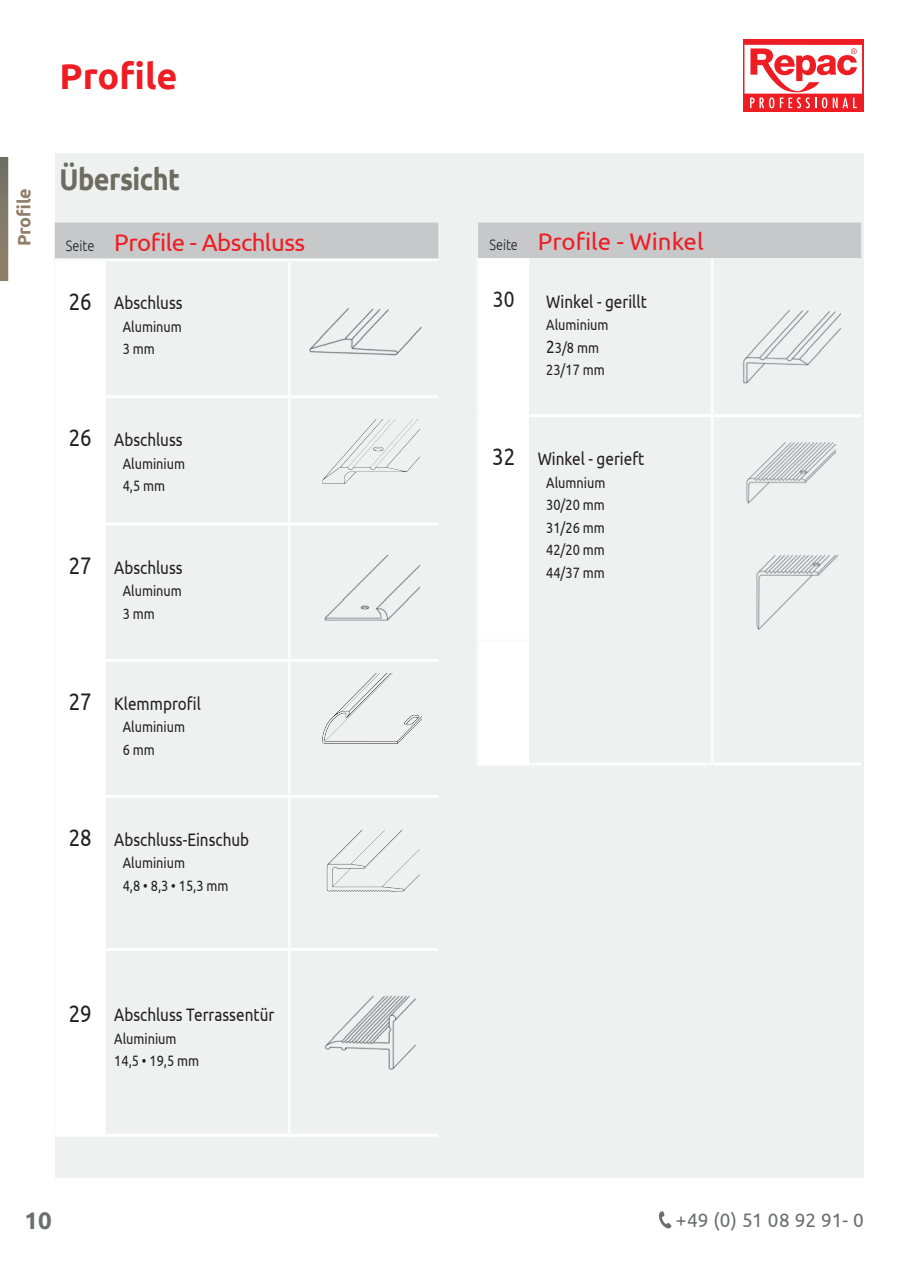
<style>
.page{position:relative;width:915px;height:1263px;background:#fff}
.page>*{position:absolute;margin:0;border:0;box-sizing:border-box;transform-origin:0 0}
.t1{font:700 36px "Ubuntu";color:#ee1d23}
.t2{font:700 30px "Ubuntu";letter-spacing:-.02em;color:#6d6c61;scale:.9 1}
.t3{font:24px "Ubuntu";letter-spacing:-.02em;color:#ee1d23}
.t4{font:24px "Ubuntu";color:#231f20;scale:.85 1}
.t5{font:24px "Ubuntu";color:#ee1d23}
.t6{font:700 24px "Ubuntu";color:#6c6d70}
.t7{font:22.5px "Ubuntu";color:#231f20;scale:.85 1}
.t8{font:19.5px "Ubuntu";letter-spacing:-.005em;color:#6c6d70}
.t9{font:18px "Ubuntu";color:#231f20;scale:.85 1}
.t10{font:700 18px "Ubuntu";letter-spacing:-.01em;color:#907d67}
.t11{font:15px "Ubuntu";color:#231f20;scale:.85 1}
.t12{font:300 15px "Ubuntu";color:#231f20;scale:.85 1}
.s1{font-size:18px}
</style>
<div class="page">
<div style="left:55px;top:153px;width:808px;height:1025px;background:#eff0f0"></div>
<svg style="left:0;top:157px;width:9px;height:124px"></svg>
<svg style="left:658px;top:1211px;width:13px;height:17px"></svg>
<svg style="left:55px;top:223px;width:383px;height:911px"></svg>
<svg style="left:106px;top:261px;width:332px;height:873px"></svg>
<svg style="left:106px;top:398px;width:332px;height:397px"></svg>
<hr style="left:53px;top:261px;width:3px;height:136px;background:#fbfbfc">
<hr style="left:288px;top:261px;width:3px;height:134px;background:#fbfbfc">
<hr style="left:53px;top:397px;width:3px;height:127px;background:#fbfbfc">
<hr style="left:288px;top:398px;width:3px;height:124px;background:#fbfbfc">
<hr style="left:53px;top:524px;width:3px;height:136px;background:#fbfbfc">
<hr style="left:288px;top:525px;width:3px;height:134px;background:#fbfbfc">
<hr style="left:53px;top:660px;width:3px;height:136px;background:#fbfbfc">
<hr style="left:288px;top:662px;width:3px;height:133px;background:#fbfbfc">
<hr style="left:53px;top:796px;width:3px;height:153px;background:#fbfbfc">
<hr style="left:288px;top:798px;width:3px;height:150px;background:#fbfbfc">
<hr style="left:53px;top:949px;width:3px;height:185px;background:#fbfbfc">
<hr style="left:288px;top:951px;width:3px;height:183px;background:#fbfbfc">
<hr style="left:53px;top:258px;width:53px;height:3px;background:#fbfbfc">
<hr style="left:106px;top:258px;width:183px;height:3px;background:#fbfbfc">
<hr style="left:289px;top:258px;width:149px;height:3px;background:#fbfbfc">
<hr style="left:56px;top:395px;width:50px;height:3px;background:#fff">
<hr style="left:289px;top:395px;width:149px;height:3px;background:#fff">
<hr style="left:56px;top:522px;width:50px;height:3px;background:#fff">
<hr style="left:289px;top:522px;width:149px;height:3px;background:#fff">
<hr style="left:56px;top:659px;width:50px;height:3px;background:#fff">
<hr style="left:289px;top:659px;width:149px;height:3px;background:#fff">
<hr style="left:56px;top:795px;width:50px;height:3px;background:#fff">
<hr style="left:289px;top:795px;width:149px;height:3px;background:#fff">
<hr style="left:56px;top:948px;width:50px;height:3px;background:#fff">
<hr style="left:289px;top:948px;width:149px;height:3px;background:#fff">
<hr style="left:289px;top:1134px;width:149px;height:3px;background:#fff">
<hr style="left:53px;top:1134px;width:53px;height:3px;background:#fff">
<hr style="left:106px;top:948px;width:183px;height:3px;background:#fff">
<hr style="left:106px;top:1134px;width:183px;height:3px;background:#fff">
<hr style="left:106px;top:395px;width:183px;height:3px;background:#fff">
<hr style="left:106px;top:522px;width:183px;height:3px;background:#fff">
<hr style="left:106px;top:659px;width:183px;height:3px;background:#fff">
<hr style="left:106px;top:795px;width:183px;height:3px;background:#fff">
<img style="left:320px;top:673px;width:101px;height:85px">
<img style="left:313px;top:994px;width:106px;height:85px">
<img style="left:313px;top:556px;width:106px;height:85px">
<img style="left:305px;top:307px;width:122px;height:59px">
<img style="left:325px;top:831px;width:94px;height:74px">
<img style="left:313px;top:420px;width:106px;height:80px">
<svg style="left:478px;top:223px;width:382px;height:539px"></svg>
<svg style="left:529px;top:258px;width:331px;height:504px"></svg>
<hr style="left:476px;top:258px;width:3px;height:158px;background:#fbfbfc">
<hr style="left:710px;top:258px;width:3px;height:156px;background:#fbfbfc">
<hr style="left:476px;top:416px;width:3px;height:223px;background:#fbfbfc">
<hr style="left:710px;top:417px;width:3px;height:224px;background:#fbfbfc">
<hr style="left:476px;top:642px;width:3px;height:120px;background:#fbfbfc">
<hr style="left:710px;top:641px;width:3px;height:121px;background:#fbfbfc">
<hr style="left:713px;top:762px;width:147px;height:3px;background:#fff">
<hr style="left:476px;top:639px;width:53px;height:3px;background:#fbfbfc">
<hr style="left:529px;top:762px;width:184px;height:3px;background:#fbfbfc">
<hr style="left:476px;top:762px;width:53px;height:3px;background:#fff">
<hr style="left:529px;top:414px;width:183px;height:3px;background:#fff">
<hr style="left:712px;top:414px;width:148px;height:3px;background:#fff">
<img style="left:735px;top:545px;width:104px;height:85px">
<img style="left:729px;top:428px;width:106px;height:85px">
<img style="left:733px;top:306px;width:106px;height:86px">
<svg style="left:743px;top:39px;width:120px;height:73px;background:#ee272d"></svg>
<div style="left:744px;top:45px;width:117px;height:49px;background:#fff"></div>
<svg style="left:749px;top:48px;width:107px;height:60px"></svg>
<p class="t10" style="left:13px;top:246px;width:59px;rotate:-90deg">Profile</p>
<p class="t1" style="left:60px;top:54px;width:119px">Profile</p>
<p class="t2" style="left:60px;top:161px;width:135px">Übersicht</p>
<p class="t12" style="left:66px;top:237px;width:35px">Seite</p>
<p class="t3" style="left:114px;top:228px;width:192px">Profile - Abschluss</p>
<p class="t4" style="left:69px;top:286px;width:29px">26</p>
<p class="t9" style="left:114px;top:292px;width:82px">Abschluss</p>
<p class="t11" style="left:123px;top:317px;width:71px">Aluminum</p>
<p class="t11" style="left:123px;top:340px;width:39px">3 mm</p>
<p class="t4" style="left:69px;top:423px;width:29px">26</p>
<p class="t9" style="left:114px;top:429px;width:82px">Abschluss</p>
<p class="t11" style="left:123px;top:454px;width:75px">Aluminium</p>
<p class="t11" style="left:123px;top:477px;width:51px">4,5 mm</p>
<p class="t4" style="left:69px;top:551px;width:29px">27</p>
<p class="t9" style="left:114px;top:556px;width:82px">Abschluss</p>
<p class="t11" style="left:123px;top:582px;width:71px">Aluminum</p>
<p class="t11" style="left:123px;top:604px;width:39px">3 mm</p>
<p class="t4" style="left:69px;top:687px;width:29px">27</p>
<p class="t9" style="left:114px;top:692px;width:103px">Klemmprofil</p>
<p class="t11" style="left:123px;top:718px;width:75px">Aluminium</p>
<p class="t11" style="left:123px;top:740px;width:39px">6 mm</p>
<p class="t4" style="left:69px;top:823px;width:29px">28</p>
<p class="t9" style="left:114px;top:828px;width:160px">Abschluss-Einschub</p>
<p class="t11" style="left:123px;top:854px;width:75px">Aluminium</p>
<p class="t11" style="left:123px;top:876px;width:126px">4,8 • 8,3 • 15,3 mm</p>
<p class="t4" style="left:69px;top:998px;width:29px">29</p>
<p class="t9" style="left:114px;top:1004px;width:190px">Abschluss Terrassentür</p>
<p class="t11" style="left:114px;top:1029px;width:75px">Aluminium</p>
<p class="t11" style="left:114px;top:1052px;width:101px">14,5 • 19,5 mm</p>
<h3 class="t6" style="left:25px;top:1205px;width:29px">10</h3>
<p class="t12" style="left:489px;top:235px;width:35px">Seite</p>
<p class="t5" style="left:537px;top:227px;width:167px">Profile - Winkel</p>
<p class="t7" style="left:492px;top:285px;width:27px">30</p>
<p class="t9" style="left:546px;top:290px;width:120px">Winkel - gerillt</p>
<p class="t11" style="left:546px;top:316px;width:75px">Aluminium</p>
<p class="t11" style="left:546px;top:338px;width:64px"><span class="s1">2</span>3/8 mm</p>
<p class="t11" style="left:546px;top:361px;width:70px">23/17 mm</p>
<p class="t4" style="left:492px;top:442px;width:29px">32</p>
<p class="t9" style="left:537px;top:448px;width:127px">Winkel - gerieft</p>
<p class="t11" style="left:546px;top:473px;width:71px">Alumnium</p>
<p class="t11" style="left:546px;top:496px;width:70px">30/20 mm</p>
<p class="t11" style="left:546px;top:518px;width:70px">31/26 mm</p>
<p class="t11" style="left:546px;top:541px;width:70px">42/20 mm</p>
<p class="t11" style="left:546px;top:563px;width:70px">44/37 mm</p>
<h3 class="t8" style="left:675px;top:1208px;width:189px">+49 (0) 51 08 92 91- 0</h3>
</div>
